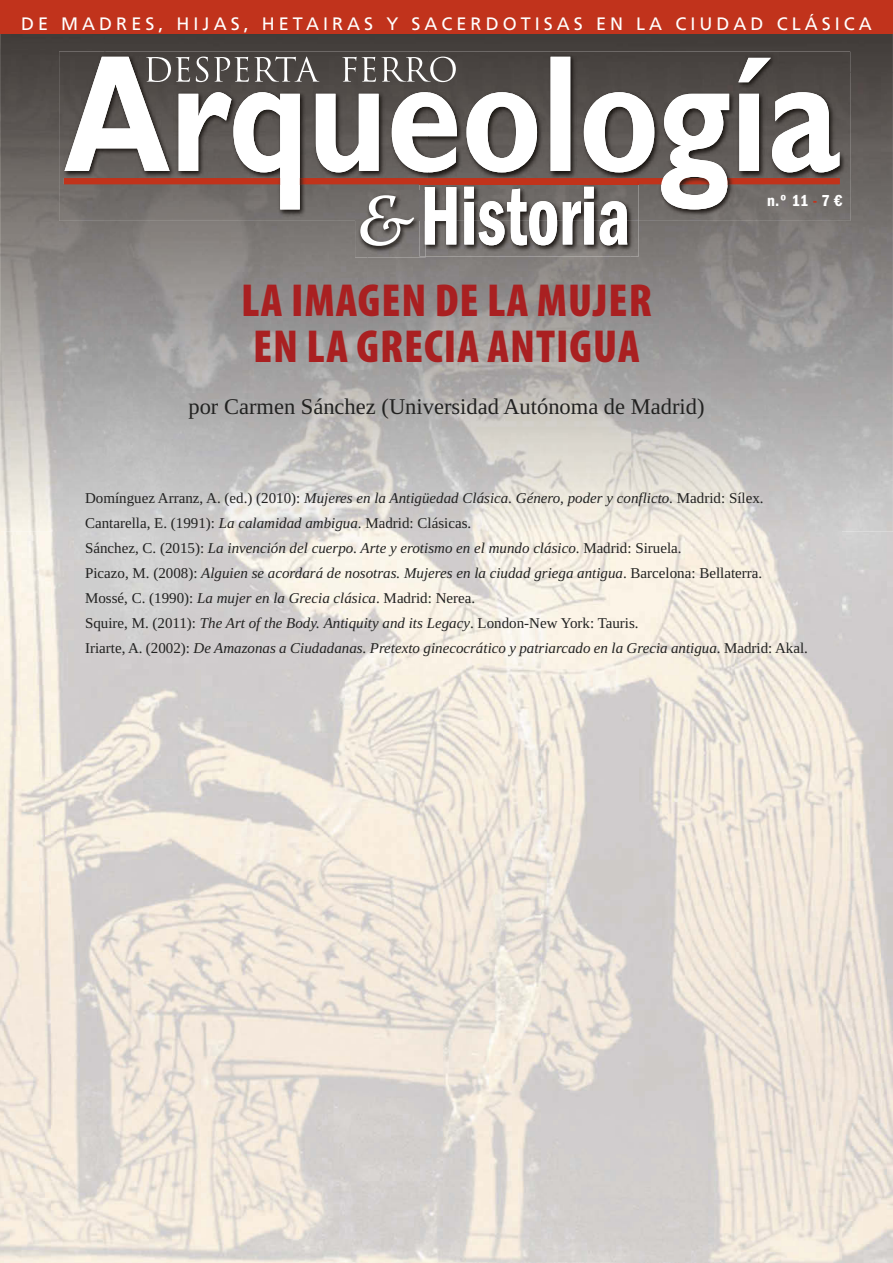
<style>
.page{position:relative;width:893px;height:1263px;background:#fff}
.page>*{position:absolute;margin:0;border:0;box-sizing:border-box;transform-origin:0 0}
.t1{font:900 condensed 46.5px/46.5px "Myriad Pro";letter-spacing:.02em;color:#a92021}
.t2{font:22.5px "Liberation Serif";color:#222221}
.t3{font:18px "Frutiger LT Std";letter-spacing:.225em;color:#fff}
.t4{font:600 condensed 16.5px "Franklin Gothic LT";color:#fff}
.t5{font:italic 15px/25px "Liberation Serif";color:#222221}
.s1{color:#c1331c}
.s2{font-style:normal}
</style>
<div class="page">
<img style="left:0;top:532px;width:51px;height:731px">
<img style="left:842px;top:532px;width:51px;height:731px">
<img style="left:51px;top:532px;width:684px;height:731px">
<img style="left:735px;top:532px;width:107px;height:731px">
<img style="left:0;top:34px;width:105px;height:498px">
<div style="left:105px;top:34px;width:788px;height:38px;background:#423d3a"></div>
<img style="left:841px;top:72px;width:52px;height:460px">
<img style="left:105px;top:221px;width:262px;height:311px">
<img style="left:631px;top:221px;width:210px;height:311px">
<img style="left:367px;top:257px;width:264px;height:275px">
<img style="left:59px;top:52px;width:369px;height:169px">
<img style="left:428px;top:52px;width:422px;height:126px">
<img style="left:638px;top:178px;width:212px;height:43px">
<svg style="left:64px;top:57px;width:775px;height:152px"></svg>
<svg style="left:146px;top:57px;width:310px;height:25px"></svg>
<div style="left:0;top:0;width:893px;height:34px;background:#c1331c"></div>
<img style="left:355px;top:221px;width:283px;height:36px">
<img style="left:420px;top:182px;width:218px;height:39px">
<svg style="left:425px;top:187px;width:202px;height:58px"></svg>
<img style="left:355px;top:190px;width:65px;height:31px">
<img style="left:420px;top:190px;width:6px;height:67px">
<img style="left:425px;top:190px;width:1px;height:54px">
<svg style="left:360px;top:195px;width:54px;height:51px"></svg>
<p class="t3" style="left:21px;top:16px;width:852px">DE MADRES, HIJAS, HETAIRAS Y SACERDOTISAS EN LA CIUDAD CLÁSICA</p>
<h1 class="t1" style="left:241px;top:281px;width:412px">LA IMAGEN DE LA MUJER<br>EN LA GRECIA ANTIGUA</h1>
<h2 class="t2" style="left:188px;top:393px;width:518px">por Carmen Sánchez (Universidad Autónoma de Madrid)</h2>
<p class="t4" style="left:767px;top:191px;width:77px">n.º 11 <span class="s1">-</span> 7 €</p>
<p class="t5" style="left:85px;top:485px;width:724px"><span class="s2">Domínguez Arranz, A. (ed.) (2010):</span> Mujeres en la Antigüedad Clásica. Género, poder y conflicto. <span class="s2">Madrid: Sílex.<br>Cantarella, E. (1991):</span> La calamidad ambigua<span class="s2">. Madrid: Clásicas.<br>Sánchez, C. (2015):</span> La invención del cuerpo. Arte y erotismo en el mundo clásico<span class="s2">. Madrid: Siruela.<br>Picazo, M. (2008):</span> Alguien se acordará de nosotras. Mujeres en la ciudad griega antigua<span class="s2">. Barcelona: Bellaterra.<br>Mossé, C. (1990):</span> La mujer en la Grecia clásica<span class="s2">. Madrid: Nerea.<br>Squire, M. (2011):</span> The Art of the Body. Antiquity and its Legacy<span class="s2">. London-New York: Tauris.<br>Iriarte, A. (2002):</span> De Amazonas a Ciudadanas. Pretexto ginecocrático y patriarcado en la Grecia antigua<span class="s2">. Madrid: Akal.</span></p>
</div>
